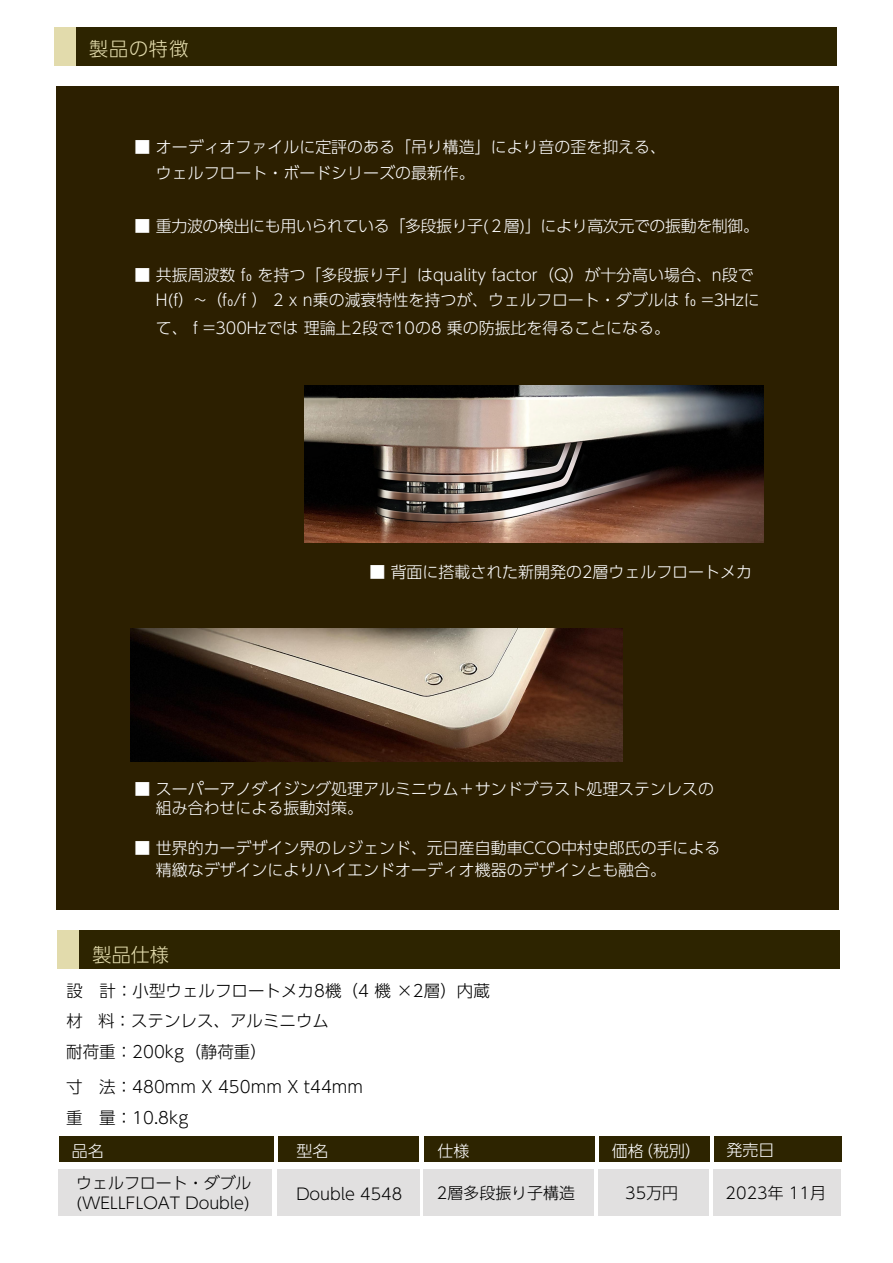
<style>
.page{position:relative;width:893px;height:1263px;background:#fff}
.page>*{position:absolute;margin:0;border:0;box-sizing:border-box;transform-origin:0 0}
.t1{font:300 19.2px "UD Shin Go Pr 6 N";letter-spacing:.04em;color:#e2dbac}
.t2{font:300 16.5px/30.8px "UD Shin Go Pr 6 N";color:#000}
.t3{font:300 15.9px/19.2px "UD Shin Go Pr 6 N";color:#fff}
.t4{font:300 15.9px/20.5px "UD Shin Go Pr 6 N";color:#000}
.t5{font:300 15.9px "UD Shin Go Pr 6 N";letter-spacing:-.025em;color:#fff}
</style>
<div class="page">
<div style="left:58px;top:1169px;width:213px;height:47px;background:#e1e0e0"></div>
<div style="left:277px;top:1169px;width:143px;height:47px;background:#e1e0e0"></div>
<div style="left:424px;top:1169px;width:170px;height:47px;background:#e1e0e0"></div>
<div style="left:598px;top:1169px;width:111px;height:47px;background:#e1e0e0"></div>
<div style="left:713px;top:1169px;width:127px;height:47px;background:#e1e0e0"></div>
<div style="left:59px;top:1137px;width:214px;height:25px;background:#2d2400"></div>
<div style="left:279px;top:1137px;width:140px;height:25px;background:#2d2400"></div>
<div style="left:425px;top:1137px;width:170px;height:25px;background:#2d2400"></div>
<div style="left:599px;top:1137px;width:111px;height:25px;background:#2d2400"></div>
<div style="left:714px;top:1137px;width:127px;height:25px;background:#2d2400"></div>
<div style="left:57px;top:931px;width:783px;height:38px;background:#2d2400"></div>
<div style="left:57px;top:931px;width:22px;height:38px;background:#e2dbac"></div>
<div style="left:56px;top:87px;width:783px;height:823px;background:#2c1f00"></div>
<div style="left:54px;top:28px;width:782px;height:38px;background:#2d2400"></div>
<div style="left:54px;top:28px;width:21px;height:38px;background:#e2dbac"></div>
<img style="left:131px;top:629px;width:491px;height:133px">
<img style="left:305px;top:386px;width:459px;height:156px">
<p class="t1" style="left:89px;top:33px;width:101px">製品の特徴</p>
<p class="t3" style="left:156px;top:133px;width:512px;line-height:26.2px;text-indent:-21px">■ オーディオファイルに定評のある「吊り構造」により音の歪を抑える、ウェルフロート・ボードシリーズの最新作。</p>
<p class="t5" style="left:135px;top:213px;width:626px">■ 重力波の検出にも用いられている「多段振り子(２層)」により高次元での振動を制御。</p>
<p class="t3" style="left:156px;top:262px;width:605px;line-height:25.3px;text-indent:-21px">■ 共振周波数 f₀ を持つ「多段振り子」はquality factor（Q）が十分高い場合、n段で<br>H(f）~（f₀/f ） 2 x n乗の減衰特性を持つが、ウェルフロート・ダブルは f₀ =3Hzに</p>
<p class="t3" style="left:156px;top:317px;width:516px">て、 f =300Hzでは 理論上2段で10の8 乗の防振比を得ることになる。</p>
<p class="t3" style="left:369px;top:562px;width:384px">■ 背面に搭載された新開発の2層ウェルフロートメカ</p>
<p class="t3" style="left:156px;top:779px;width:560px;text-indent:-21px">■ スーパーアノダイジング処理アルミニウム＋サンドブラスト処理ステンレスの組み合わせによる振動対策。</p>
<p class="t3" style="left:156px;top:836px;width:566px;line-height:22.4px;text-indent:-21px">■ 世界的カーデザイン界のレジェンド、元日産自動車CCO中村史郎氏の手による精緻なデザインによりハイエンドオーディオ機器のデザインとも融合。</p>
<p class="t1" style="left:93px;top:939px;width:78px">製品仕様</p>
<p class="t2" style="left:66px;top:974px;width:425px">設　計：小型ウェルフロートメカ8機（4 機 ×2層）内蔵材　料：ステンレス、アルミニウム<br>耐荷重：200kg（静荷重）</p>
<p class="t2" style="left:66px;top:1071px;width:298px">寸　法：480mm X 450mm X t44mm重　量：10.8kg</p>
<p class="t3" style="left:72px;top:1141px;width:33px">品名</p>
<p class="t4" style="left:76px;top:1172px;width:177px">ウェルフロート・ダブル(WELLFLOAT Double)</p>
<p class="t3" style="left:297px;top:1141px;width:33px">型名</p>
<p class="t4" style="left:296px;top:1183px;width:107px">Double 4548</p>
<p class="t3" style="left:437px;top:1141px;width:33px">仕様</p>
<p class="t4" style="left:437px;top:1182px;width:140px">2層多段振り子構造</p>
<p class="t3" style="left:612px;top:1141px;width:91px">価格（税別）</p>
<p class="t4" style="left:625px;top:1182px;width:54px">35万円</p>
<p class="t3" style="left:727px;top:1140px;width:49px">発売日</p>
<p class="t4" style="left:726px;top:1182px;width:102px">2023年 11月</p>
</div>
